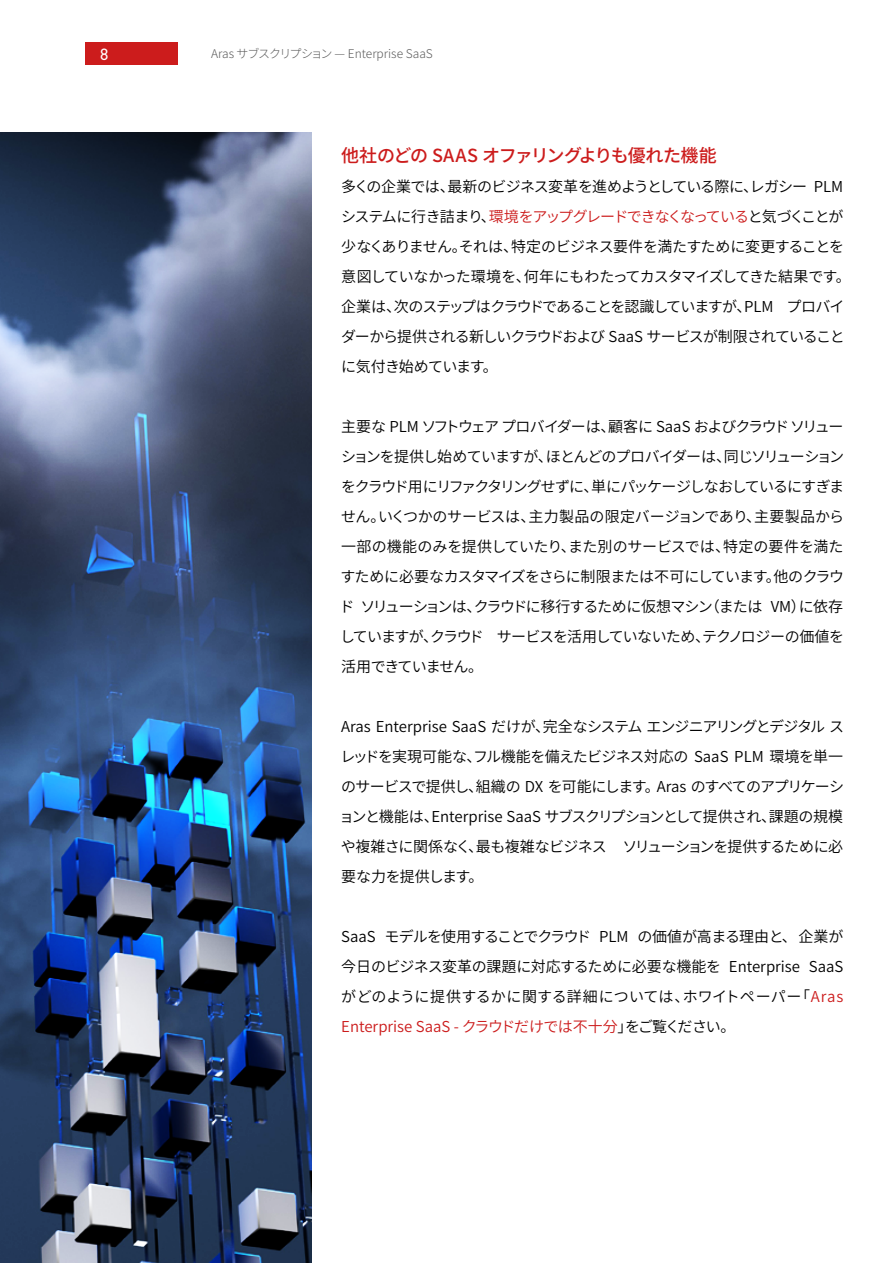
<style>
.page{position:relative;width:893px;height:1263px;background:#fff}
.page>*{position:absolute;margin:0;border:0;box-sizing:border-box;transform-origin:0 0}
.t1{font:500 18px "Source Han Sans JP";letter-spacing:-.04em;color:#cc1c1c}
.t2{font:16.5px "DIN2014";color:#fff}
.t3{font:15px/30px "Source Han Sans JP";letter-spacing:-.055em;color:#000;text-align:justify}
.t4{font:300 12px "Source Han Sans JP";color:#5a5a5a}
.s1{color:#cc1c1c}
</style>
<div class="page">
<div style="left:85px;top:42px;width:92px;height:22px;background:#cc1c1c"></div>
<img style="left:0;top:132px;width:311px;height:1131px">
<p class="t2" style="left:100px;top:44px;width:10px">8</p>
<p class="t4" style="left:211px;top:47px;width:223px">Aras サブスクリプション — Enterprise SaaS</p>
<p class="t1" style="left:341px;top:145px;width:377px">他社のどの SAAS オファリングよりも優れた機能</p>
<p class="t3" style="left:341px;top:172px;width:511px;text-align:left">多くの企業では、最新のビジネス変革を進めようとしている際に、レガシー PLMシステムに行き詰まり、<span class="s1">環境をアップグレードできなくなっている</span>と気づくことが少なくありません。それは、特定のビジネス要件を満たすために変更することを意図していなかった環境を、何年にもわたってカスタマイズしてきた結果です。企業は、次のステップはクラウドであることを認識していますが、PLM プロバイダーから提供される新しいクラウドおよび SaaS サービスが制限されていることに気付き始めています。</p>
<p class="t3" style="left:339px;top:412px;width:506px">主要な PLM ソフトウェア プロバイダーは、顧客に SaaS およびクラウド ソリューションを提供し始めていますが、ほとんどのプロバイダーは、同じソリューションをクラウド用にリファクタリングせずに、単にパッケージしなおしているにすぎません。いくつかのサービスは、主力製品の限定バージョンであり、主要製品から一部の機能のみを提供していたり、また別のサービスでは、特定の要件を満たすために必要なカスタマイズをさらに制限または不可にしています。他のクラウド ソリューションは、クラウドに移行するために仮想マシン（または VM）に依存していますが、クラウド サービスを活用していないため、テクノロジーの価値を活用できていません。</p>
<p class="t3" style="left:339px;top:712px;width:506px">Aras Enterprise SaaS だけが、完全なシステム エンジニアリングとデジタル スレッドを実現可能な、フル機能を備えたビジネス対応の SaaS PLM 環境を単一のサービスで提供し、組織の DX を可能にします。Aras のすべてのアプリケーションと機能は、Enterprise SaaS サブスクリプションとして提供され、課題の規模や複雑さに関係なく、最も複雑なビジネス ソリューションを提供するために必要な力を提供します。</p>
<p class="t3" style="left:341px;top:922px;width:504px">SaaS モデルを使用することでクラウド PLM の価値が高まる理由と、 企業が今日のビジネス変革の課題に対応するために必要な機能を Enterprise SaaSがどのように提供するかに関する詳細については、ホワイトペーパー「<span class="s1">Aras Enterprise SaaS - クラウドだけでは不十分</span>」をご覧ください。</p>
</div>
